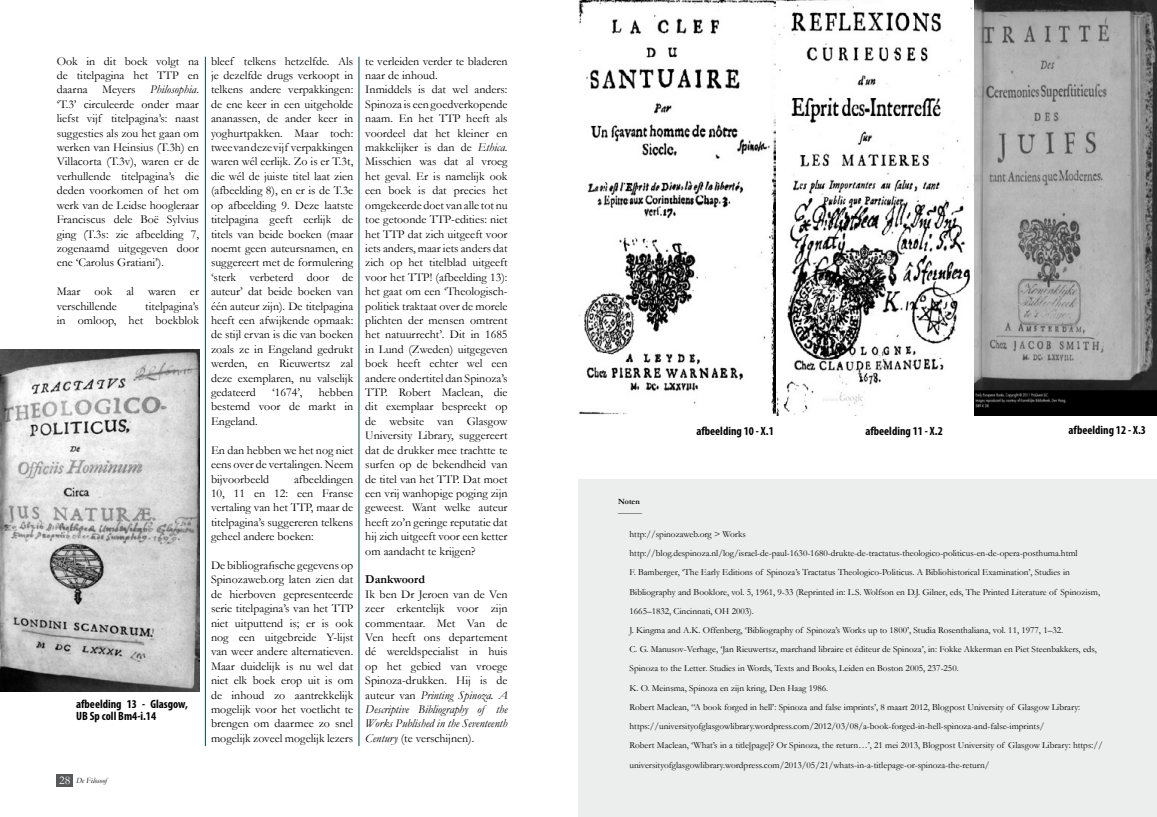
<style>
.page{position:relative;width:1157px;height:817px;background:#fff}
.page>*{position:absolute;margin:0;border:0;box-sizing:border-box;transform-origin:0 0}
.t1{font:12px/14.4px "Garamond";color:#000;text-align:justify}
.t2{font:700 condensed 12px/11.5px "Myriad Pro";color:#000}
.t3{font:700 12px "Garamond";color:#000}
.t4{font:9.3px/19.2px "Garamond";color:#000}
.t5{font:italic 8px "Garamond";color:#000}
.t6{font:700 8px/9.6px "Garamond";color:#000}
.s1{font-style:italic}
.s2{font-style:normal;font-size:12px;color:#fff}
</style>
<div class="page">
<div style="left:57px;top:774px;width:16px;height:12px;background:#58595b"></div>
<hr style="left:205px;top:57px;width:1px;height:689px;background:#004553">
<hr style="left:358px;top:57px;width:1px;height:689px;background:#004553">
<div style="left:578px;top:479px;width:579px;height:337px;background:#eceded"></div>
<img style="left:578px;top:0;width:579px;height:416px">
<img style="left:0;top:349px;width:199px;height:342px">
<p class="t1" style="left:57px;top:53px;width:144px">Ook in dit boek volgt na de titelpagina het TTP en daarna Meyers <span class="s1">Philosophia</span>. ‘T.3’ circuleerde onder maar liefst vijf titelpagina’s: naast suggesties als zou het gaan om werken van Heinsius (T.3h) en Villacorta (T.3v), waren er de verhullende titelpagina’s die deden voorkomen of het om werk van de Leidse hoogleraar Franciscus dele Boë Sylvius ging (T.3s: zie afbeelding 7, zogenaamd uitgegeven door ene ‘Carolus Gratiani’).</p>
<p class="t1" style="left:57px;top:284px;width:144px">Maar ook al waren er verschillende</p>
<p class="t1" style="left:57px;top:298px;width:144px;text-align:right">titelpagina’s<br>in omloop, het boekblok</p>
<p class="t2" style="left:76px;top:698px;width:113px">afbeelding 13 - Glasgow,<br>UB Sp coll Bm4-i.14</p>
<p class="t1" style="left:211px;top:53px;width:144px">bleef telkens hetzelfde. Als je dezelfde drugs verkoopt in telkens andere verpakkingen: de ene keer in een uitgeholde ananassen, de ander keer in yoghurtpakken. Maar toch: twee van deze vijf verpakkingen waren wél eerlijk. Zo is er T.3t, die wél de juiste titel laat zien (afbeelding 8), en er is de T.3e op afbeelding 9. Deze laatste titelpagina geeft eerlijk de titels van beide boeken (maar noemt geen auteursnamen, en suggereert met de formulering ‘sterk verbeterd door de auteur’ dat beide boeken van één auteur zijn). De titelpagina heeft een afwijkende opmaak: de stijl ervan is die van boeken zoals ze in Engeland gedrukt werden, en Rieuwertsz zal deze exemplaren, nu valselijk gedateerd</p>
<p class="t1" style="left:211px;top:384px;width:144px;text-indent:108px">hebben bestemd voor de markt in Engeland.</p>
<p class="t1" style="left:211px;top:442px;width:144px">En dan hebben we het nog niet eens over de vertalingen. Neem bijvoorbeeld</p>
<p class="t1" style="left:272px;top:384px;width:32px">‘1674’,</p>
<p class="t1" style="left:211px;top:471px;width:144px;text-indent:83px">afbeeldingen 10, 11 en 12: een Franse vertaling van het TTP, maar de titelpagina’s suggereren telkens geheel andere boeken:</p>
<p class="t1" style="left:211px;top:557px;width:144px">De bibliografische gegevens op Spinozaweb.org laten zien dat de hierboven gepresenteerde serie titelpagina’s van het TTP niet uitputtend is; er is ook nog een uitgebreide Y-lijst van weer andere alternatieven.<br>Maar duidelijk is nu wel dat niet elk boek erop uit is om de inhoud zo aantrekkelijk mogelijk voor het voetlicht te brengen om daarmee zo snel mogelijk zoveel mogelijk lezers</p>
<p class="t1" style="left:365px;top:53px;width:144px;text-align:left">te verleiden verder te bladeren naar de inhoud.<br>Inmiddels is dat wel anders:<br>Spinoza is een goedverkopende naam. En het TTP heeft als voordeel dat het kleiner en makkelijker is dan de <span class="s1">Ethica</span>.<br>Misschien was dat al vroeg het geval. Er is namelijk ook een boek is dat precies het omgekeerde doet van alle tot nu toe getoonde TTP-edities: niet het TTP dat zich uitgeeft voor iets anders, maar iets anders dat zich op het titelblad uitgeeft voor het TTP! (afbeelding 13): het gaat om een ‘Theologisch&shy;politiek traktaat over de morele plichten der mensen omtrent het natuurrecht’. Dit in 1685 in Lund (Zweden) uitgegeven boek heeft echter wel een andere ondertitel dan Spinoza’s<br>TTP. Robert Maclean, die dit exemplaar bespreekt op de website van Glasgow<br>University Library, suggereert dat de drukker mee trachtte te surfen op de bekendheid van de titel van het TTP. Dat moet een vrij wanhopige poging zijn geweest. Want welke auteur heeft zo’n geringe reputatie dat hij zich uitgeeft voor een ketter om aandacht te krijgen?</p>
<p class="t3" style="left:365px;top:571px;width:61px">Dankwoord</p>
<p class="t1" style="left:365px;top:586px;width:144px">Ik ben Dr Jeroen van de Ven zeer erkentelijk voor zijn commentaar. Met Van de Ven heeft ons departement dé wereldspecialist in huis op het gebied van vroege Spinoza-drukken. Hij is de auteur van <span class="s1">Printing Spinoza. A Descriptive Bibliography of the Works Published in the Seventeenth Century</span> (te verschijnen).</p>
<p class="t5" style="left:59px;top:775px;width:49px"><span class="s2">28</span> De Filosoof</p>
<p class="t2" style="left:696px;top:424px;width:79px">afbeelding 10 - X.1</p>
<p class="t2" style="left:865px;top:424px;width:79px">afbeelding 11 - X.2</p>
<p class="t2" style="left:1068px;top:424px;width:79px">afbeelding 12 - X.3</p>
<p class="t6" style="left:618px;top:496px;width:25px">Noten ______</p>
<p class="t4" style="left:629px;top:524px;width:475px">http://spinozaweb.org &gt; Works http://blog.despinoza.nl/log/israel-de-paul-1630-1680-drukte-de-tractatus-theologico-politicus-en-de-opera-posthuma.html<br>F. Bamberger, ‘The Early Editions of Spinoza’s Tractatus Theologico-Politicus. A Bibliohistorical Examination’, Studies in Bibliography and Booklore, vol. 5, 1961, 9-33 (Reprinted in: L.S. Wolfson en D.J. Gilner, eds, The Printed Literature of Spinozism, 1665–1832, Cincinnati, OH 2003).<br>J. Kingma and A.K. Offenberg, ‘Bibliography of Spinoza’s Works up to 1800’, Studia Rosenthaliana, vol. 11, 1977, 1–32.<br>C. G. Manusov-Verhage, ‘Jan Rieuwertsz, marchand libraire et éditeur de Spinoza’, in: Fokke Akkerman en Piet Steenbakkers, eds, Spinoza to the Letter. Studies in Words, Texts and Books, Leiden en Boston 2005, 237-250.<br>K. O. Meinsma, Spinoza en zijn kring, Den Haag 1986.<br>Robert Maclean, ‘‘A book forged in hell’: Spinoza and false imprints’, 8 maart 2012, Blogpost University of Glasgow Library: https://universityofglasgowlibrary.wordpress.com/2012/03/08/a-book-forged-in-hell-spinoza-and-false-imprints/<br>Robert Maclean, ‘What’s in a title[page]? Or Spinoza, the return…’, 21 mei 2013, Blogpost University of Glasgow Library: https:// universityofglasgowlibrary.wordpress.com/2013/05/21/whats-in-a-titlepage-or-spinoza-the-return/</p>
</div>
